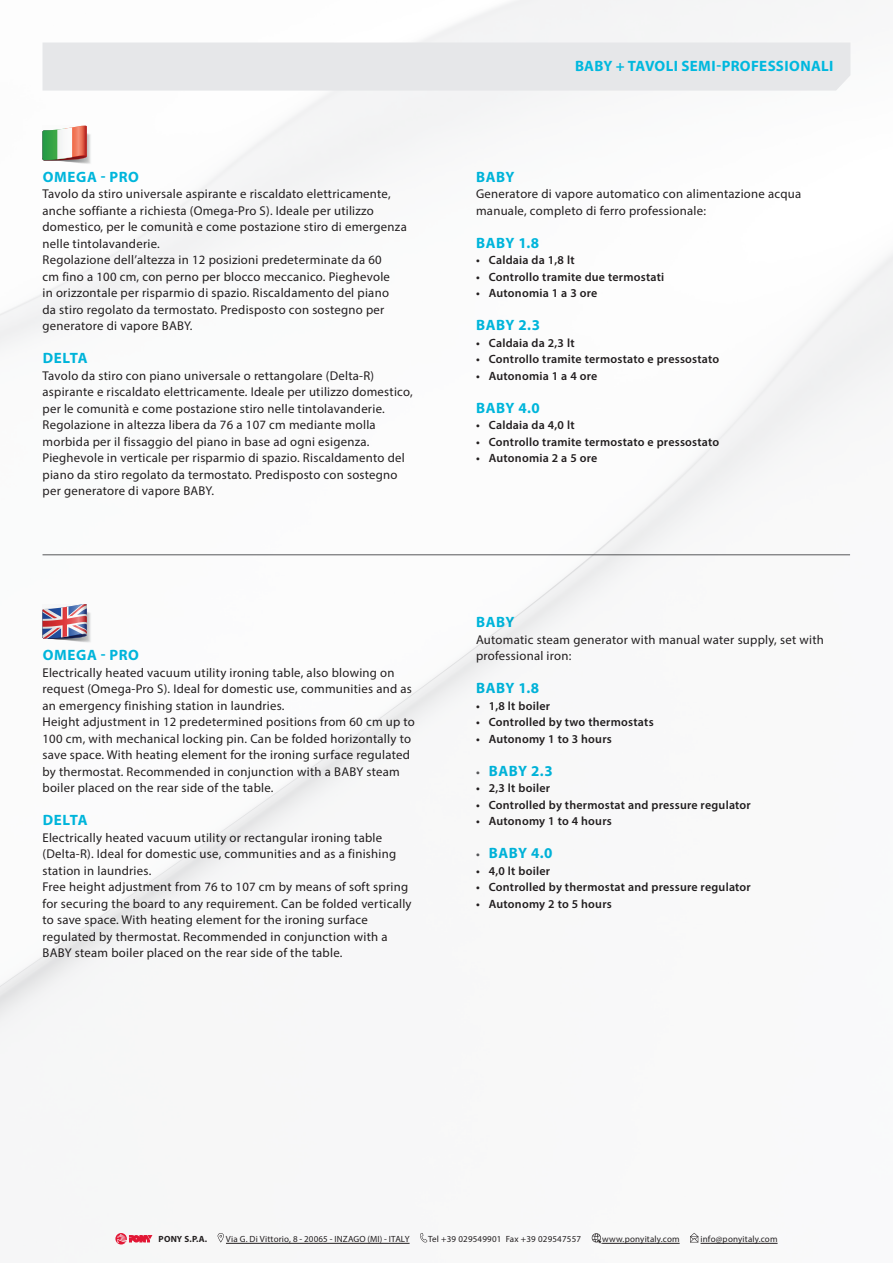
<style>
.page{position:relative;width:893px;height:1263px;background:#fff}
.page>*{position:absolute;margin:0;border:0;box-sizing:border-box;transform-origin:0 0}
.t1{font:700 15px "Myriad Pro";letter-spacing:.03em;color:#00b8de}
.t2{font:12.75px/16.5px "Myriad Pro";letter-spacing:.02em;color:#231f20}
.t3{font:600 12px "Myriad Pro";letter-spacing:.02em;color:#231f20}
.t4{font:9px "Myriad Pro";letter-spacing:.02em;color:#231f20}
.t5{font:700 9px "Myriad Pro";color:#231f20}
.s1{font-weight:600;font-size:12px;color:#57585a}
</style>
<div class="page">
<img style="left:0;top:0;width:893px;height:1245px">
<hr style="left:226px;top:1243px;width:184px;height:1px;background:#231f20">
<hr style="left:602px;top:1243px;width:78px;height:1px;background:#231f20">
<hr style="left:701px;top:1243px;width:77px;height:1px;background:#231f20">
<svg style="left:115px;top:1233px;width:37px;height:11px"></svg>
<svg style="left:218px;top:1233px;width:6px;height:9px"></svg>
<svg style="left:420px;top:1233px;width:7px;height:9px"></svg>
<svg style="left:592px;top:1233px;width:10px;height:11px"></svg>
<svg style="left:690px;top:1233px;width:8px;height:9px"></svg>
<hr style="left:43px;top:554px;width:807px;height:1px;background:#57585a">
<div style="left:43px;top:43px;width:807px;height:48px;background:#e6e7e9"></div>
<svg style="left:43px;top:126px;width:49px;height:39px"></svg>
<svg style="left:43px;top:604px;width:49px;height:40px"></svg>
<p class="t1" style="left:43px;top:167px;width:98px">OMEGA - PRO</p>
<p class="t2" style="left:43px;top:185px;width:366px">Tavolo da stiro universale aspirante e riscaldato elettricamente, anche soffiante a richiesta (Omega-Pro S). Ideale per utilizzo domestico, per le comunità e come postazione stiro di emergenza nelle tintolavanderie.<br>Regolazione dell’altezza in 12 posizioni predeterminate da 60<br>cm fino a 100 cm, con perno per blocco meccanico. Pieghevole<br>in orizzontale per risparmio di spazio. Riscaldamento del piano<br>da stiro regolato da termostato. Predisposto con sostegno per generatore di vapore BABY.</p>
<p class="t1" style="left:43px;top:348px;width:47px">DELTA</p>
<p class="t2" style="left:43px;top:367px;width:372px">Tavolo da stiro con piano universale o rettangolare (Delta-R) aspirante e riscaldato elettricamente. Ideale per utilizzo domestico, per le comunità e come postazione stiro nelle tintolavanderie.<br>Regolazione in altezza libera da 76 a 107 cm mediante molla morbida per il fissaggio del piano in base ad ogni esigenza.<br>Pieghevole in verticale per risparmio di spazio. Riscaldamento del piano da stiro regolato da termostato. Predisposto con sostegno per generatore di vapore BABY.</p>
<p class="t1" style="left:43px;top:645px;width:98px">OMEGA - PRO</p>
<p class="t2" style="left:43px;top:664px;width:374px">Electrically heated vacuum utility ironing table, also blowing on request (Omega-Pro S). Ideal for domestic use, communities and as an emergency finishing station in laundries.<br>Height adjustment in 12 predetermined positions from 60 cm up to 100 cm, with mechanical locking pin. Can be folded horizontally to save space. With heating element for the ironing surface regulated by thermostat. Recommended in conjunction with a BABY steam boiler placed on the rear side of the table.</p>
<p class="t1" style="left:43px;top:810px;width:47px">DELTA</p>
<p class="t2" style="left:43px;top:829px;width:371px">Electrically heated vacuum utility or rectangular ironing table (Delta-R). Ideal for domestic use, communities and as a finishing station in laundries.<br>Free height adjustment from 76 to 107 cm by means of soft spring for securing the board to any requirement. Can be folded vertically to save space. With heating element for the ironing surface regulated by thermostat. Recommended in conjunction with a BABY steam boiler placed on the rear side of the table.</p>
<p class="t1" style="left:575px;top:56px;width:260px">BABY + TAVOLI SEMI-PROFESSIONALI</p>
<p class="t1" style="left:476px;top:167px;width:40px">BABY</p>
<p class="t2" style="left:476px;top:185px;width:327px">Generatore di vapore automatico con alimentazione acqua manuale, completo di ferro professionale:</p>
<p class="t1" style="left:476px;top:233px;width:65px">BABY 1.8</p>
<p class="t3" style="left:476px;top:252px;width:100px">• Caldaia da 1,8 lt</p>
<p class="t3" style="left:476px;top:269px;width:190px">• Controllo tramite due termostati</p>
<p class="t3" style="left:476px;top:285px;width:123px">• Autonomia 1 a 3 ore</p>
<p class="t1" style="left:476px;top:315px;width:65px">BABY 2.3</p>
<p class="t3" style="left:476px;top:335px;width:100px">• Caldaia da 2,3 lt</p>
<p class="t3" style="left:476px;top:351px;width:245px">• Controllo tramite termostato e pressostato</p>
<p class="t3" style="left:476px;top:368px;width:123px">• Autonomia 1 a 4 ore</p>
<p class="t1" style="left:476px;top:398px;width:65px">BABY 4.0</p>
<p class="t3" style="left:476px;top:417px;width:100px">• Caldaia da 4,0 lt</p>
<p class="t3" style="left:476px;top:434px;width:245px">• Controllo tramite termostato e pressostato</p>
<p class="t3" style="left:476px;top:450px;width:123px">• Autonomia 2 a 5 ore</p>
<p class="t1" style="left:476px;top:612px;width:40px">BABY</p>
<p class="t2" style="left:476px;top:631px;width:349px">Automatic steam generator with manual water supply, set with professional iron:</p>
<p class="t1" style="left:476px;top:678px;width:65px">BABY 1.8</p>
<p class="t3" style="left:476px;top:698px;width:76px">• 1,8 lt boiler</p>
<p class="t3" style="left:476px;top:714px;width:179px">• Controlled by two thermostats</p>
<p class="t3" style="left:476px;top:731px;width:137px">• Autonomy 1 to 3 hours</p>
<p class="t1" style="left:476px;top:761px;width:78px"><span class="s1">•</span> BABY 2.3</p>
<p class="t3" style="left:476px;top:780px;width:76px">• 2,3 lt boiler</p>
<p class="t3" style="left:476px;top:797px;width:276px">• Controlled by thermostat and pressure regulator</p>
<p class="t3" style="left:476px;top:813px;width:137px">• Autonomy 1 to 4 hours</p>
<p class="t1" style="left:476px;top:843px;width:78px"><span class="s1">•</span> BABY 4.0</p>
<p class="t3" style="left:476px;top:863px;width:76px">• 4,0 lt boiler</p>
<p class="t3" style="left:476px;top:879px;width:276px">• Controlled by thermostat and pressure regulator</p>
<p class="t3" style="left:476px;top:896px;width:137px">• Autonomy 2 to 5 hours</p>
<p class="t5" style="left:159px;top:1233px;width:50px">PONY S.P.A.</p>
<p class="t4" style="left:226px;top:1234px;width:185px">Via G. Di Vittorio, 8 - 20065 - INZAGO (MI) - ITALY</p>
<p class="t4" style="left:428px;top:1234px;width:155px">Tel +39 029549901 Fax +39 029547557</p>
<p class="t4" style="left:602px;top:1234px;width:79px">www.ponyitaly.com</p>
<p class="t4" style="left:701px;top:1234px;width:79px">info@ponyitaly.com</p>
</div>
